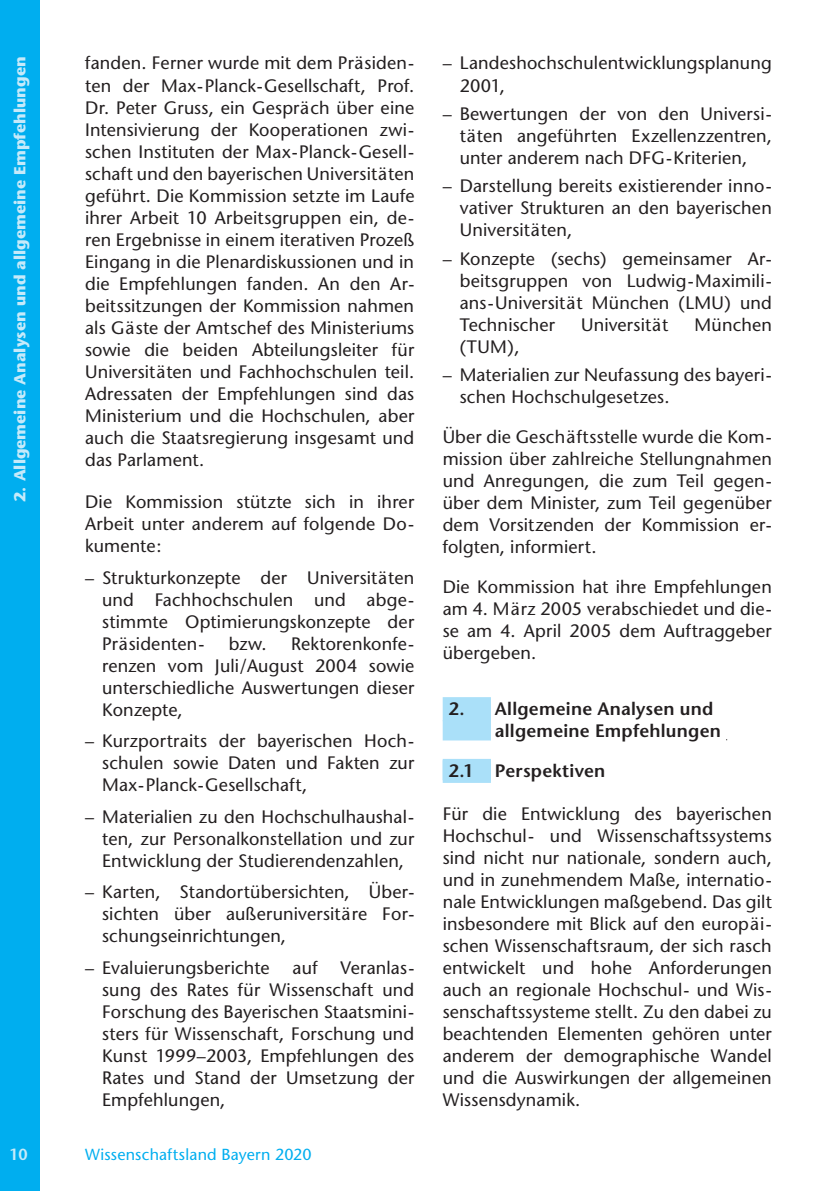
<style>
.page{position:relative;width:840px;height:1191px;background:#fff}
.page>*{position:absolute;margin:0;border:0;box-sizing:border-box;transform-origin:0 0}
.t1{font:18px/22px "Stone Sans";letter-spacing:.01em;color:#231f20;text-align:justify}
.t2{font:600 18px/22px "Stone Sans";letter-spacing:.015em;color:#231f20}
.t3{font:700 16px "Stone Sans";color:#c6eafa}
.t4{font:16px "Stone Sans";letter-spacing:.015em;color:#00aeef}
.t5{font:600 16px "Stone Sans";color:#c6eafa}
</style>
<div class="page">
<div style="left:0;top:0;width:40px;height:1191px;background:#00aeef"></div>
<div style="left:442px;top:697px;width:48px;height:24px;background:#aae0f9"></div>
<div style="left:442px;top:720px;width:48px;height:20px;background:#aae0f9"></div>
<div style="left:442px;top:759px;width:48px;height:24px;background:#aae0f9"></div>
<p class="t3" style="left:14px;top:501px;width:446px;rotate:-90deg">2. Allgemeine Analysen und allgemeine Empfehlungen</p>
<p class="t1" style="left:85px;top:54px;width:331px">fanden. Ferner wurde mit dem Präsiden&shy;ten der Max-Planck-Gesellschaft, Prof.<br>Dr. Peter Gruss, ein Gespräch über eine Intensivierung der Kooperationen zwi&shy;schen Instituten der Max-Planck-Gesell&shy;schaft und den bayerischen Universitäten geführt. Die Kommission setzte im Laufe ihrer Arbeit 10 Arbeitsgruppen ein, de&shy;ren Ergebnisse in einem iterativen Prozeß Eingang in die Plenardiskussionen und in die Empfehlungen fanden. An den Ar&shy;beitssitzungen der Kommission nahmen als Gäste der Amtschef des Ministeriums sowie die beiden Abteilungsleiter für Universitäten und Fachhochschulen teil.<br>Adressaten der Empfehlungen sind das Ministerium und die Hochschulen, aber auch die Staatsregierung insgesamt und das Parlament.</p>
<p class="t1" style="left:85px;top:493px;width:330px">Die Kommission stützte sich in ihrer Arbeit unter anderem auf folgende Do&shy;kumente:</p>
<p class="t1" style="left:102px;top:568px;width:313px;text-indent:-17px">– Strukturkonzepte der Universitäten und Fachhochschulen und abge&shy;stimmte Optimierungskonzepte der Präsidenten-</p>
<p class="t1" style="left:102px;top:634px;width:313px;text-indent:189px">Rektorenkonfe&shy;renzen vom Juli/August 2004 sowie unterschiedliche Auswertungen dieser Konzepte,</p>
<p class="t1" style="left:102px;top:732px;width:313px;text-indent:-17px">– Kurzportraits der bayerischen Hoch&shy;schulen sowie Daten und Fakten zur Max-Planck-Gesellschaft,</p>
<p class="t1" style="left:102px;top:807px;width:313px;text-indent:-17px">– Materialien zu den Hochschulhaushal&shy;ten, zur Personalkonstellation und zur Entwicklung der Studierendenzahlen,</p>
<p class="t1" style="left:102px;top:883px;width:313px;text-indent:-17px">– Karten, Standortübersichten, Über&shy;sichten über außeruniversitäre For&shy;schungseinrichtungen,</p>
<p class="t1" style="left:85px;top:958px;width:186px">– Evaluierungsberichte</p>
<p class="t1" style="left:292px;top:958px;width:27px">auf</p>
<p class="t1" style="left:229px;top:634px;width:39px">bzw.</p>
<p class="t1" style="left:102px;top:958px;width:313px;text-indent:238px">Veranlas&shy;sung des Rates für Wissenschaft und Forschung des Bayerischen Staatsmini&shy;sters für Wissenschaft, Forschung und Kunst 1999–2003, Empfehlungen des Rates und Stand der Umsetzung der Empfehlungen,</p>
<p class="t5" style="left:9px;top:1148px;width:20px">10</p>
<p class="t4" style="left:85px;top:1148px;width:228px">Wissenschaftsland Bayern 2020</p>
<p class="t1" style="left:459px;top:54px;width:313px;text-indent:-17px">– Landeshochschulentwicklungsplanung<br>2001,</p>
<p class="t1" style="left:459px;top:104px;width:313px;text-indent:-17px">– Bewertungen der von den Universi&shy;täten angeführten Exzellenzzentren, unter anderem nach DFG-Kriterien,</p>
<p class="t1" style="left:459px;top:177px;width:313px;text-indent:-17px">– Darstellung bereits existierender inno&shy;vativer Strukturen an den bayerischen Universitäten,</p>
<p class="t1" style="left:459px;top:249px;width:313px;text-indent:-17px">– Konzepte (sechs) gemeinsamer Ar&shy;beitsgruppen von Ludwig-Maximili&shy;ans-Universität München (LMU) und Technischer</p>
<p class="t1" style="left:580px;top:315px;width:89px">Universität</p>
<p class="t1" style="left:694px;top:315px;width:79px">München</p>
<p class="t1" style="left:459px;top:337px;width:61px">(TUM),</p>
<p class="t1" style="left:459px;top:366px;width:313px;text-indent:-17px">– Materialien zur Neufassung des bayeri&shy;schen Hochschulgesetzes.</p>
<p class="t1" style="left:442px;top:427px;width:330px">Über die Geschäftsstelle wurde die Kom&shy;mission über zahlreiche Stellungnahmen und Anregungen, die zum Teil gegen&shy;über dem Minister, zum Teil gegenüber dem Vorsitzenden der Kommission er&shy;folgten, informiert.</p>
<p class="t1" style="left:442px;top:577px;width:330px">Die Kommission hat ihre Empfehlungen am 4. März 2005 verabschiedet und die&shy;se am 4. April 2005 dem Auftraggeber übergeben.</p>
<p class="t2" style="left:494px;top:700px;width:227px;text-indent:-46px">2. Allgemeine Analysen und allgemeine Empfehlungen</p>
<p class="t2" style="left:448px;top:762px;width:158px">2.1 Perspektiven</p>
<p class="t1" style="left:442px;top:804px;width:330px">Für die Entwicklung des bayerischen Hochschul- und Wissenschaftssystems sind nicht nur nationale, sondern auch, und in zunehmendem Maße, internatio&shy;nale Entwicklungen maßgebend. Das gilt insbesondere mit Blick auf den europäi&shy;schen Wissenschaftsraum, der sich rasch entwickelt und hohe Anforderungen auch an regionale Hochschul- und Wis&shy;senschaftssysteme stellt. Zu den dabei zu beachtenden Elementen gehören unter anderem der demographische Wandel und die Auswirkungen der allgemeinen Wissensdynamik.</p>
</div>
